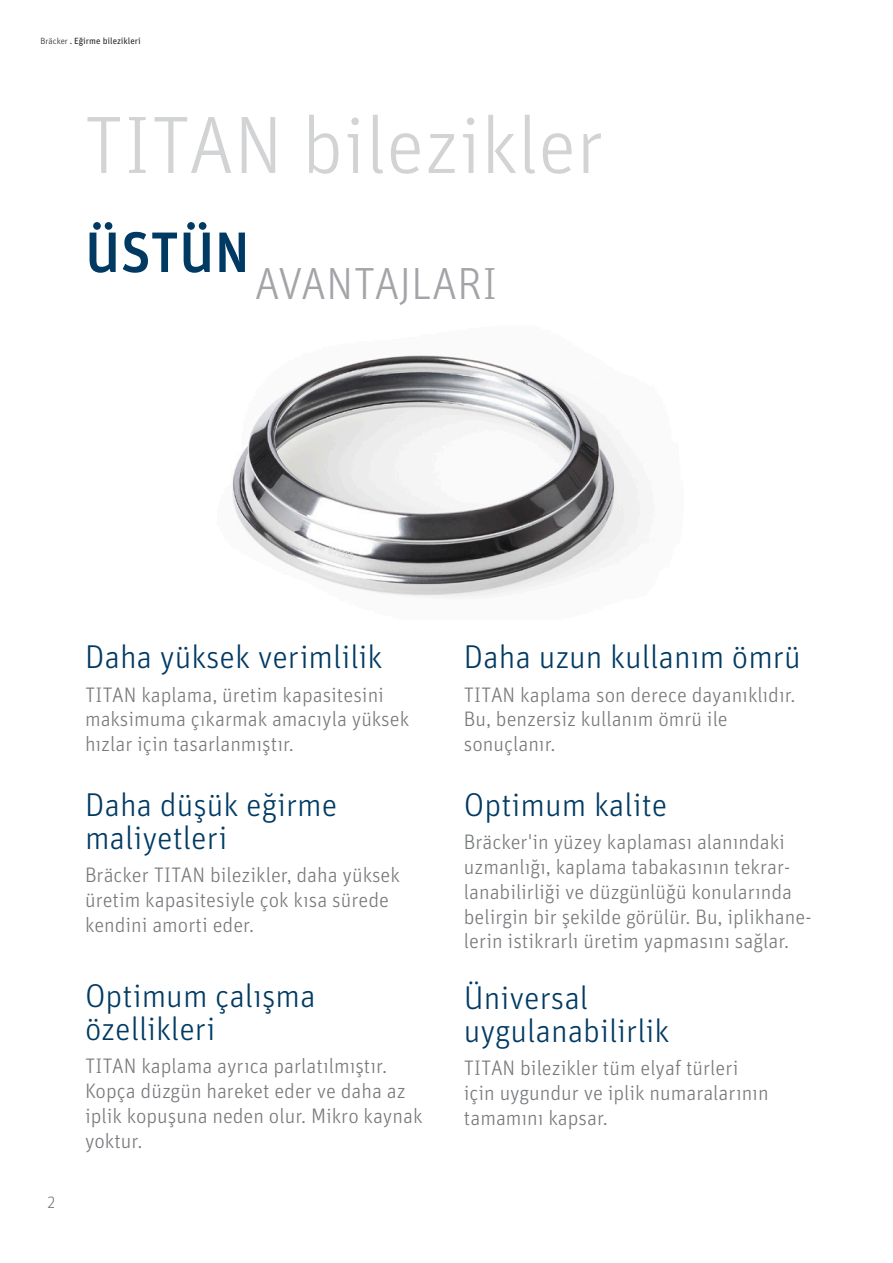
<style>
.page{position:relative;width:893px;height:1263px;background:#fff}
.page>*{position:absolute;margin:0;border:0;box-sizing:border-box;transform-origin:0 0}
.t1{font:300 81.3px "Unit Pro";color:#d2d3d5}
.t2{font:500 57px "Unit Pro";color:#003a63}
.t3{font:300 45px "Unit Pro";color:#a3a4a8}
.t4{font:300 33px/33px "Unit Pro";color:#003a63}
.t5{font:300 21px/24.8px "Unit Pro";color:#76787b}
.t6{font:300 16.5px "Unit Pro";color:#76787b}
.t7{font:9px "Unit Pro";color:#231f20}
.s1{font-weight:300}
</style>
<div class="page">
<img style="left:232px;top:355px;width:410px;height:242px">
<p class="t7" style="left:41px;top:34px;width:102px"><span class="s1">Bräcker</span> . Eğirme bilezikleri</p>
<h1 class="t1" style="left:84px;top:89px;width:521px">TITAN bilezikler</h1>
<h2 class="t2" style="left:85px;top:209px;width:166px">ÜSTÜN</h2>
<h3 class="t3" style="left:255px;top:252px;width:244px">AVANTAJLARI</h3>
<p class="t6" style="left:46px;top:1191px;width:11px">2</p>
<h3 class="t4" style="left:85px;top:639px;width:299px">Daha yüksek verimlilik</h3>
<p class="t5" style="left:85px;top:681px;width:326px">TITAN kaplama, üretim kapasitesini maksimuma çıkarmak amacıyla yüksek hızlar için tasarlanmıştır.</p>
<h3 class="t4" style="left:85px;top:787px;width:254px">Daha düşük eğirme maliyetleri</h3>
<p class="t5" style="left:85px;top:862px;width:316px">Bräcker TITAN bilezikler, daha yüksek üretim kapasitesiyle çok kısa sürede kendini amorti eder.</p>
<h3 class="t4" style="left:85px;top:977px;width:232px">Optimum çalışma özellikleri</h3>
<p class="t5" style="left:85px;top:1053px;width:339px">TITAN kaplama ayrıca parlatılmıştır.<br>Kopça düzgün hareket eder ve daha az iplik kopuşuna neden olur. Mikro kaynak yoktur.</p>
<h3 class="t4" style="left:464px;top:639px;width:338px">Daha uzun kullanım ömrü</h3>
<p class="t5" style="left:464px;top:681px;width:333px">TITAN kaplama son derece dayanıklıdır.<br>Bu, benzersiz kullanım ömrü ile sonuçlanır.</p>
<h3 class="t4" style="left:464px;top:787px;width:205px">Optimum kalite</h3>
<p class="t5" style="left:464px;top:829px;width:349px">Bräcker'in yüzey kaplaması alanındaki uzmanlığı, kaplama tabakasının tekrar&shy;lanabilirliği ve düzgünlüğü konularında belirgin bir şekilde görülür. Bu, iplikhane&shy;lerin istikrarlı üretim yapmasını sağlar.</p>
<h3 class="t4" style="left:464px;top:980px;width:207px">Üniversal uygulanabilirlik</h3>
<p class="t5" style="left:464px;top:1055px;width:306px">TITAN bilezikler tüm elyaf türleri için uygundur ve iplik numaralarının tamamını kapsar.</p>
</div>
